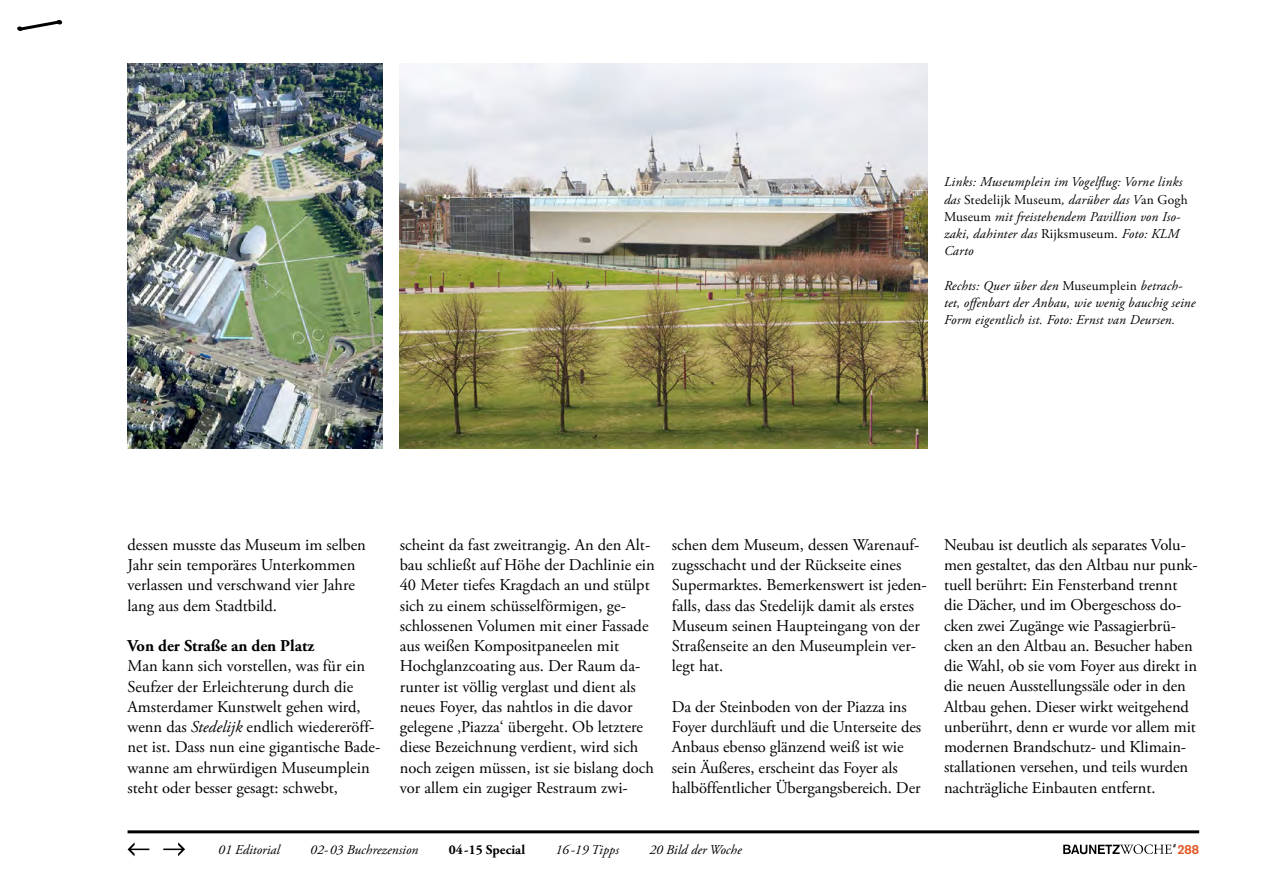
<style>
.page{position:relative;width:1263px;height:893px;background:#fff}
.page>*{position:absolute;margin:0;border:0;box-sizing:border-box;transform-origin:0 0}
.t1{font:16.5px/20.2px "Adobe Garamond Pro";color:#000}
.t2{font:700 16.5px "Adobe Garamond Pro";color:#000}
.t3{font:italic 13.5px/17.2px "Adobe Garamond Pro";letter-spacing:.015em;color:#000}
.t4{font:700 13.5px "Adobe Garamond Pro";letter-spacing:.005em;color:#000}
.t5{font:700 13.05px "Akzidenz Grotesk";color:#e25926}
.s1{font-style:normal}
.s2{font-style:italic}
</style>
<div class="page">
<hr style="left:128px;top:830px;width:1071px;height:3px;background:#000">
<svg style="left:128px;top:842px;width:21px;height:14px"></svg>
<svg style="left:163px;top:842px;width:22px;height:14px"></svg>
<svg style="left:17px;top:20px;width:46px;height:11px"></svg>
<svg style="left:1063px;top:844px;width:113px;height:10px"></svg>
<img style="left:400px;top:64px;width:527px;height:385px">
<img style="left:128px;top:64px;width:255px;height:385px">
<p class="t3" style="left:944px;top:174px;width:245px">Links: Museumplein im Vogelflug: Vorne links das <span class="s1">Stedelijk Museum</span>, darüber das V<span class="s1">an Gogh Museum</span> mit freistehendem Pavillion von Iso&shy;zaki, dahinter das <span class="s1">Rijksmuseum.</span> Foto: KLM Carto</p>
<p class="t3" style="left:944px;top:277px;width:253px">Rechts: Quer über den <span class="s1">Museumplein</span> betrach&shy;tet, offenbart der Anbau, wie wenig bauchig seine<br>Form eigentlich ist. Foto: Ernst van Deursen.</p>
<p class="t1" style="left:128px;top:535px;width:240px">dessen musste das Museum im selben<br>Jahr sein temporäres Unterkommen verlassen und verschwand vier Jahre lang aus dem Stadtbild.</p>
<p class="t2" style="left:128px;top:636px;width:188px">Von der Straße an den Platz</p>
<p class="t1" style="left:128px;top:656px;width:254px">Man kann sich vorstellen, was für ein Seufzer der Erleichterung durch die Amsterdamer Kunstwelt gehen wird, wenn das <span class="s2">Stedelijk</span> endlich wiedereröff&shy;net ist. Dass nun eine gigantische Bade&shy;wanne am ehrwürdigen Museumplein steht oder besser gesagt: schwebt,</p>
<p class="t1" style="left:400px;top:535px;width:257px">scheint da fast zweitrangig. An den Alt&shy;bau schließt auf Höhe der Dachlinie ein 40 Meter tiefes Kragdach an und stülpt sich zu einem schüsselförmigen, ge&shy;schlossenen Volumen mit einer Fassade aus weißen Kompositpaneelen mit Hochglanzcoating aus. Der Raum da&shy;runter ist völlig verglast und dient als neues Foyer, das nahtlos in die davor gelegene ‚Piazza‘ übergeht. Ob letztere diese Bezeichnung verdient, wird sich noch zeigen müssen, ist sie bislang doch vor allem ein zugiger Restraum zwi-</p>
<p class="t1" style="left:672px;top:535px;width:256px">schen dem Museum, dessen Warenauf&shy;zugsschacht und der Rückseite eines Supermarktes. Bemerkenswert ist jeden&shy;falls, dass das Stedelijk damit als erstes Museum seinen Haupteingang von der Straßenseite an den Museumplein ver&shy;legt hat.</p>
<p class="t1" style="left:672px;top:697px;width:251px">Da der Steinboden von der Piazza ins Foyer durchläuft und die Unterseite des Anbaus ebenso glänzend weiß ist wie sein Äußeres, erscheint das Foyer als halböffentlicher Übergangsbereich. Der</p>
<p class="t1" style="left:944px;top:535px;width:255px">Neubau ist deutlich als separates Volu&shy;men gestaltet, das den Altbau nur punk&shy;tuell berührt: Ein Fensterband trennt die Dächer, und im Obergeschoss do&shy;cken zwei Zugänge wie Passagierbrü&shy;cken an den Altbau an. Besucher haben die Wahl, ob sie vom Foyer aus direkt in die neuen Ausstellungssäle oder in den Altbau gehen. Dieser wirkt weitgehend unberührt, denn er wurde vor allem mit modernen Brandschutz- und Klimain&shy;stallationen versehen, und teils wurden nachträgliche Einbauten entfernt.</p>
<p class="t3" style="left:218px;top:841px;width:63px">01 Editorial</p>
<p class="t3" style="left:310px;top:841px;width:110px">02-03 Buchrezension</p>
<p class="t4" style="left:449px;top:841px;width:78px">04-15 Special</p>
<p class="t3" style="left:555px;top:841px;width:65px">16-19 Tipps</p>
<p class="t3" style="left:649px;top:841px;width:94px">20 Bild der Woche</p>
<p class="t5" style="left:1177px;top:841px;width:23px">288</p>
</div>
